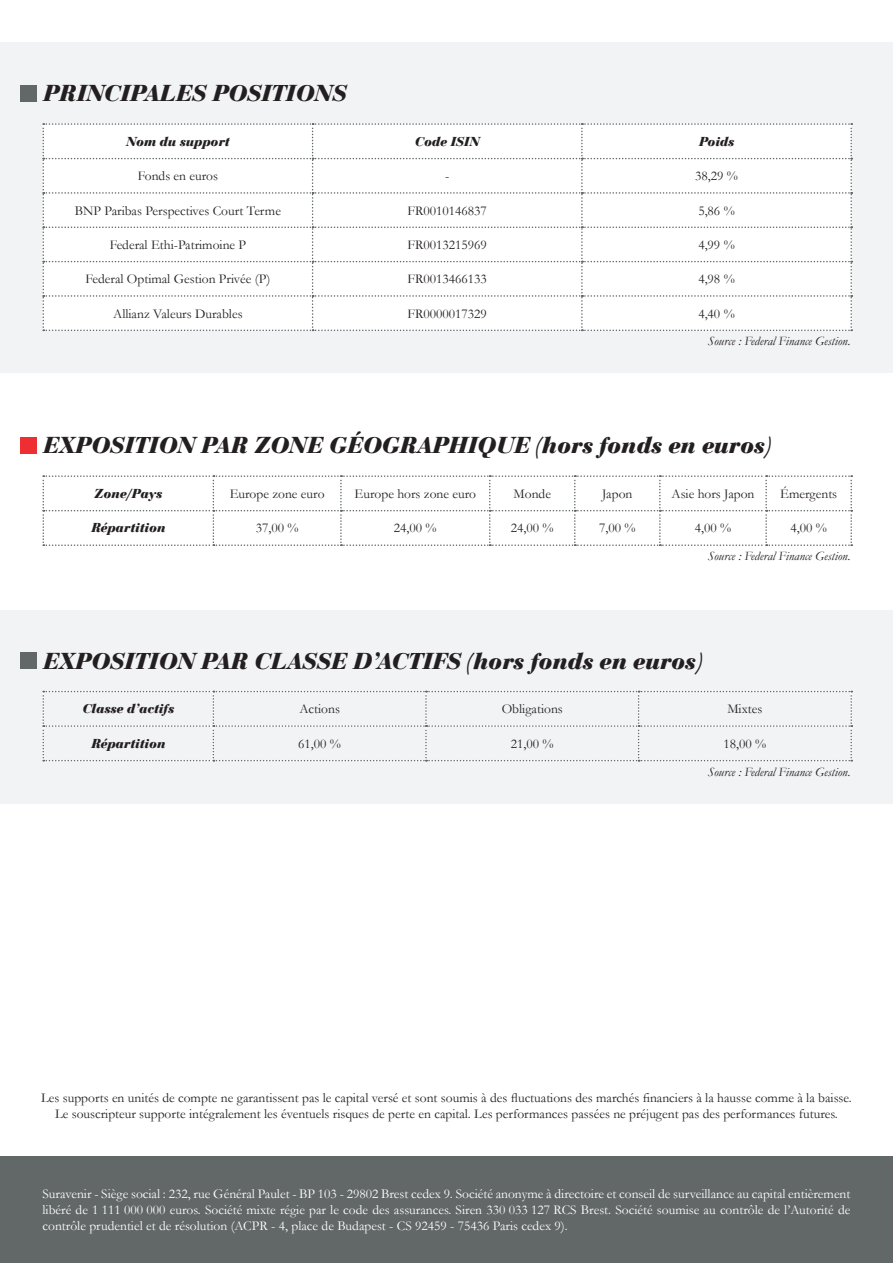
<style>
.page{position:relative;width:893px;height:1263px;background:#fff}
.page>*{position:absolute;margin:0;border:0;box-sizing:border-box;transform-origin:0 0}
.Description_Right{font:italic 700 24px "Bauer Bod T";color:#231f20}
.Description_Right-2{font:13.5px "Garamond";color:#231f20}
.Description_Right-3{font:13.5px/16.2px "Garamond";color:#fff;text-align:justify}
.Description_Right-4{font:italic 700 13.5px "Bauer Bod T";color:#231f20}
.Description_Right-5{font:italic 12.75px "Garamond";color:#231f20}
</style>
<div class="page">
<div style="left:0;top:43px;width:893px;height:330px;background:#f2f3f4"></div>
<div style="left:0;top:610px;width:893px;height:193px;background:#f2f3f4"></div>
<div style="left:0;top:1157px;width:893px;height:106px;background:#626767"></div>
<div style="left:20px;top:85px;width:16px;height:16px;background:#626767"></div>
<div style="left:43px;top:123px;width:809px;height:208px;background:#fff"></div>
<div style="left:20px;top:437px;width:16px;height:16px;background:#ee2e33"></div>
<div style="left:20px;top:652px;width:16px;height:17px;background:#626767"></div>
<svg style="left:43px;top:475px;width:809px;height:71px"></svg>
<svg style="left:43px;top:691px;width:809px;height:70px"></svg>
<p class="Description_Right" style="left:43px;top:79px;width:305px">PRINCIPALES POSITIONS</p>
<p class="Description_Right-4" style="left:126px;top:133px;width:105px">Nom du support</p>
<p class="Description_Right-4" style="left:415px;top:133px;width:66px">Code ISIN</p>
<p class="Description_Right-4" style="left:699px;top:133px;width:37px">Poids</p>
<p class="Description_Right-2" style="left:138px;top:167px;width:82px">Fonds en euros</p>
<p class="Description_Right-2" style="left:445px;top:167px;width:6px">-</p>
<p class="Description_Right-2" style="left:695px;top:167px;width:44px">38,29 %</p>
<p class="Description_Right-2" style="left:75px;top:201px;width:208px">BNP Paribas Perspectives Court Terme</p>
<p class="Description_Right-2" style="left:408px;top:201px;width:81px">FR0010146837</p>
<p class="Description_Right-2" style="left:698px;top:201px;width:38px">5,86 %</p>
<p class="Description_Right-2" style="left:110px;top:236px;width:138px">Federal Ethi-Patrimoine P</p>
<p class="Description_Right-2" style="left:408px;top:236px;width:81px">FR0013215969</p>
<p class="Description_Right-2" style="left:698px;top:236px;width:38px">4,99 %</p>
<p class="Description_Right-2" style="left:86px;top:270px;width:186px">Federal Optimal Gestion Privée (P)</p>
<p class="Description_Right-2" style="left:408px;top:270px;width:81px">FR0013466133</p>
<p class="Description_Right-2" style="left:698px;top:270px;width:38px">4,98 %</p>
<p class="Description_Right-2" style="left:113px;top:304px;width:131px">Allianz Valeurs Durables</p>
<p class="Description_Right-2" style="left:408px;top:304px;width:81px">FR0000017329</p>
<p class="Description_Right-2" style="left:698px;top:304px;width:38px">4,40 %</p>
<p class="Description_Right-5" style="left:708px;top:333px;width:144px">Source : Federal Finance Gestion.</p>
<p class="Description_Right" style="left:43px;top:431px;width:729px">EXPOSITION PAR ZONE GÉOGRAPHIQUE (hors fonds en euros)</p>
<p class="Description_Right-4" style="left:94px;top:486px;width:69px">Zone/Pays</p>
<p class="Description_Right-2" style="left:230px;top:484px;width:96px">Europe zone euro</p>
<p class="Description_Right-2" style="left:355px;top:484px;width:123px">Europe hors zone euro</p>
<p class="Description_Right-2" style="left:514px;top:484px;width:39px">Monde</p>
<p class="Description_Right-2" style="left:602px;top:484px;width:32px">Japon</p>
<p class="Description_Right-2" style="left:671px;top:484px;width:84px">Asie hors Japon</p>
<p class="Description_Right-2" style="left:780px;top:484px;width:59px">Émergents</p>
<p class="Description_Right-4" style="left:91px;top:520px;width:76px">Répartition</p>
<p class="Description_Right-2" style="left:256px;top:519px;width:44px">37,00 %</p>
<p class="Description_Right-2" style="left:394px;top:519px;width:44px">24,00 %</p>
<p class="Description_Right-2" style="left:511px;top:519px;width:44px">24,00 %</p>
<p class="Description_Right-2" style="left:599px;top:519px;width:38px">7,00 %</p>
<p class="Description_Right-2" style="left:695px;top:519px;width:38px">4,00 %</p>
<p class="Description_Right-2" style="left:790px;top:519px;width:38px">4,00 %</p>
<p class="Description_Right-5" style="left:708px;top:547px;width:144px">Source : Federal Finance Gestion.</p>
<p class="Description_Right" style="left:43px;top:647px;width:661px">EXPOSITION PAR CLASSE D’ACTIFS (hors fonds en euros)</p>
<p class="Description_Right-4" style="left:82px;top:701px;width:93px">Classe d’actifs</p>
<p class="Description_Right-2" style="left:299px;top:700px;width:42px">Actions</p>
<p class="Description_Right-2" style="left:502px;top:700px;width:63px">Obligations</p>
<p class="Description_Right-2" style="left:727px;top:700px;width:37px">Mixtes</p>
<p class="Description_Right-4" style="left:91px;top:735px;width:76px">Répartition</p>
<p class="Description_Right-2" style="left:298px;top:734px;width:44px">61,00 %</p>
<p class="Description_Right-2" style="left:511px;top:734px;width:44px">21,00 %</p>
<p class="Description_Right-2" style="left:723px;top:734px;width:44px">18,00 %</p>
<p class="Description_Right-5" style="left:708px;top:763px;width:144px">Source : Federal Finance Gestion.</p>
<p class="Description_Right-2" style="left:41px;top:1088px;width:812px">Les supports en unités de compte ne garantissent pas le capital versé et sont soumis à des fluctuations des marchés financiers à la hausse comme à la baisse.</p>
<p class="Description_Right-2" style="left:55px;top:1104px;width:784px">Le souscripteur supporte intégralement les éventuels risques de perte en capital. Les performances passées ne préjugent pas des performances futures.</p>
<p class="Description_Right-3" style="left:43px;top:1185px;width:809px">Suravenir - Siège social : 232, rue Général Paulet - BP 103 - 29802 Brest cedex 9. Société anonyme à directoire et conseil de surveillance au capital entièrement libéré de 1 111 000 000 euros. Société mixte régie par le code des assurances. Siren 330 033 127 RCS Brest. Société soumise au contrôle de l’Autorité de contrôle prudentiel et de résolution (ACPR - 4, place de Budapest - CS 92459 - 75436 Paris cedex 9).</p>
</div>
